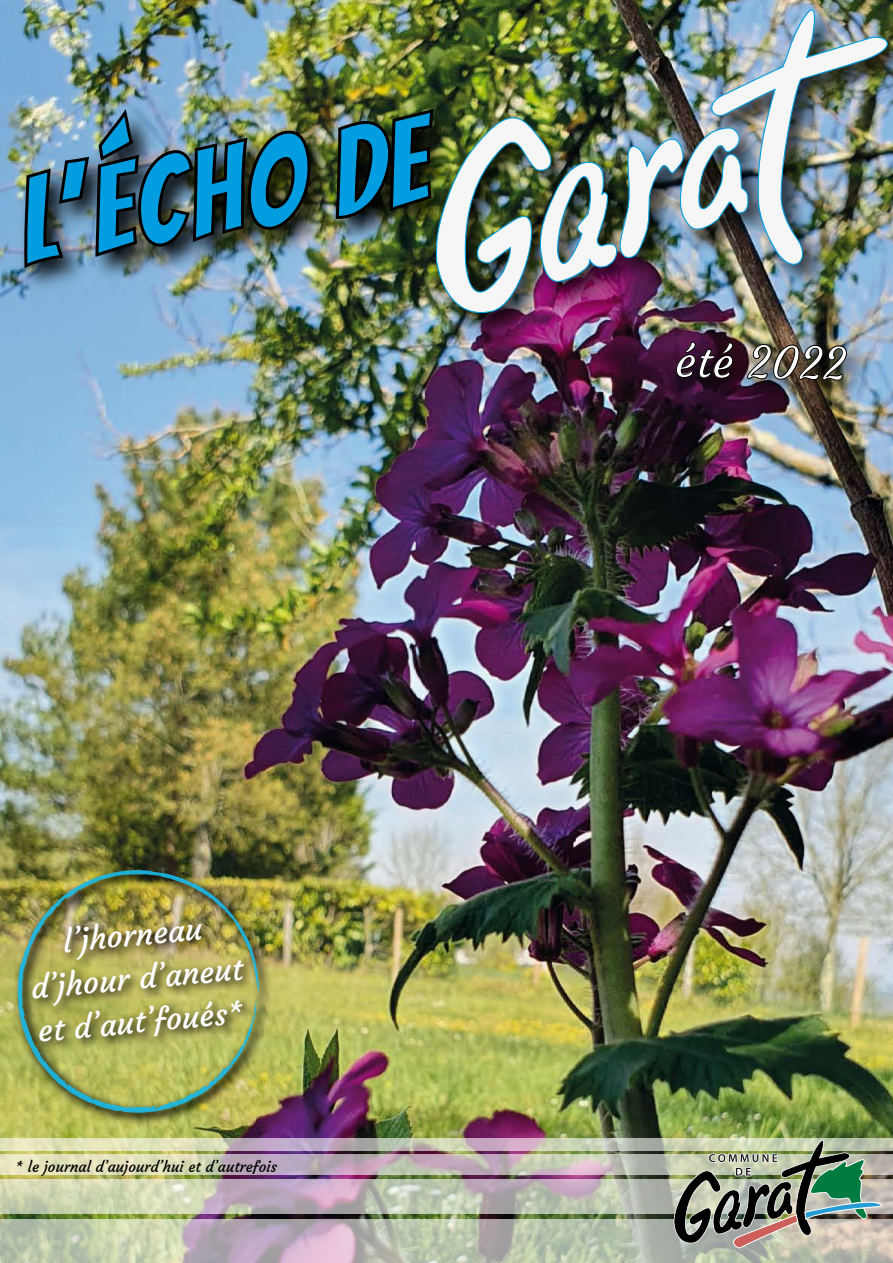
<style>
.page{position:relative;width:893px;height:1263px;background:#fff}
.page>*{position:absolute;margin:0;border:0;box-sizing:border-box;transform-origin:0 0}
.t1{font:123px "Bangers";color:#009ee0}
.t2{font:45px "Courgette";color:#fff}
.t3{font:31.5px/43.5px "Courgette";color:#fff;text-align:center}
.t4{font:15px "Courgette";color:#000}
</style>
<div class="page">
<img style="left:0;top:0;width:893px;height:1219px">
<svg style="left:0;top:1138px;width:893px;height:12px"></svg>
<svg style="left:0;top:1154px;width:893px;height:21px"></svg>
<svg style="left:0;top:1179px;width:893px;height:34px"></svg>
<svg style="left:0;top:1219px;width:893px;height:44px"></svg>
<img style="left:673px;top:1140px;width:213px;height:109px">
<img style="left:0;top:53px;width:424px;height:277px">
<img style="left:23px;top:105px;width:289px;height:166px">
<img style="left:424px;top:0;width:469px;height:346px">
<img style="left:701px;top:0;width:192px;height:275px">
<img style="left:334px;top:100px;width:415px;height:220px">
<img style="left:655px;top:322px;width:227px;height:105px">
<svg style="left:676px;top:341px;width:57px;height:38px"></svg>
<img style="left:746px;top:344px;width:101px;height:37px">
<img style="left:8px;top:861px;width:269px;height:269px">
<img style="left:18px;top:870px;width:241px;height:243px">
<h1 class="t1" style="left:3px;top:132px;width:414px;rotate:-9deg">L’éCHO DE</h1>
<p class="t3" style="left:25px;top:923px;width:214px;rotate:-5deg">l’jhorneau d’jhour d’aneut et d’aut’foués*</p>
<p class="t4" style="left:16px;top:1157px;width:263px">* le journal d’aujourd’hui et d’autrefois</p>
<h2 class="t2" style="left:675px;top:333px;width:173px;rotate:1deg">été 2022</h2>
</div>
